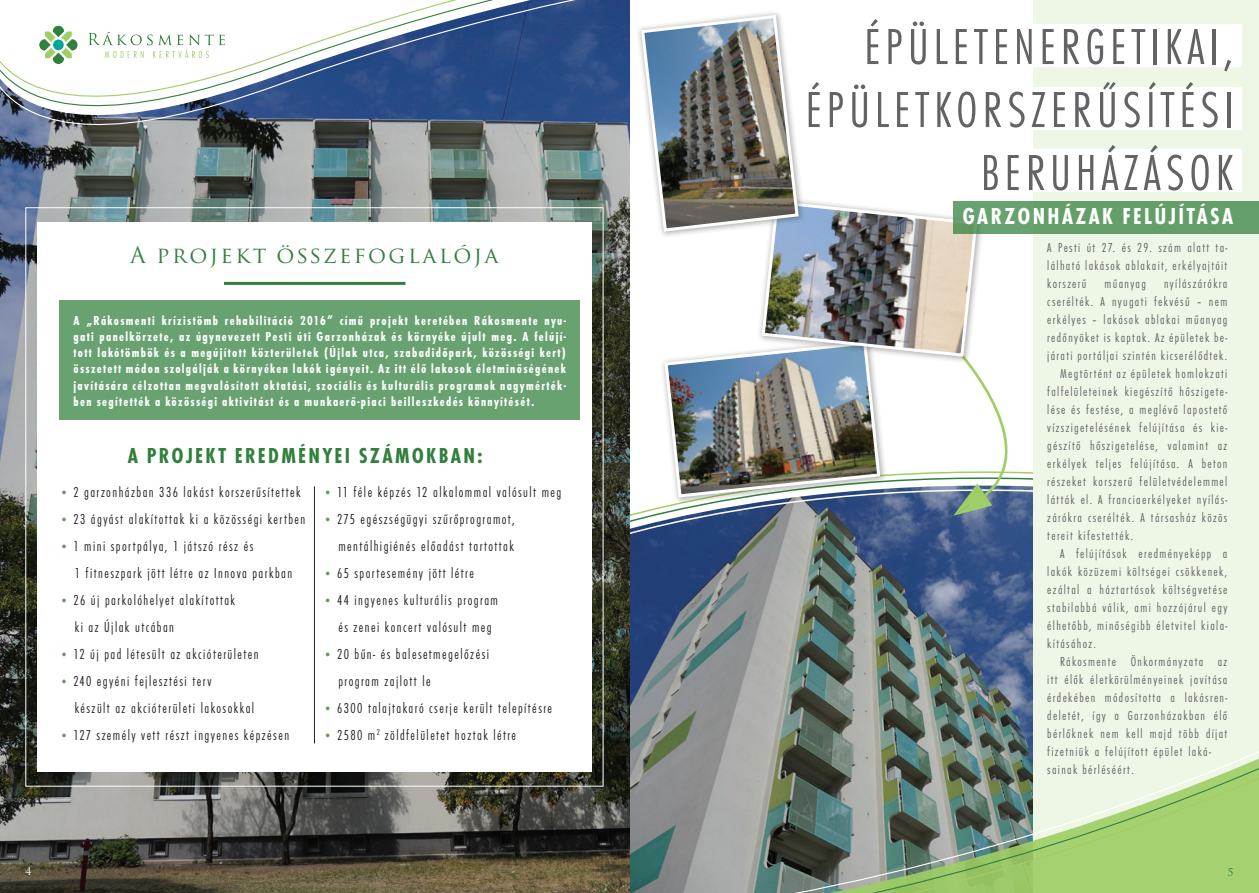
<style>
.page{position:relative;width:1259px;height:893px;background:#fff}
.page>*{position:absolute;margin:0;border:0;box-sizing:border-box;transform-origin:0 0}
.t1{font:52.5px/63px "Futura Con Lig";letter-spacing:.1em;color:#636366;text-align:right}
.t2{font:31.5px "Baanoo";letter-spacing:.075em;color:#32803d}
.t3{font:24px "Futura Con Bol";letter-spacing:.1em;color:#fff}
.t4{font:22.5px "Futura Con Bol";letter-spacing:.1em;color:#32803d}
.t5{font:15px/27px "Futura Con Lig";letter-spacing:.1em;color:#231f20;scale:.96 1}
.t6{font:15px "Baanoo";color:#fff}
.t7{font:15px "Baanoo";color:#32803d}
.t8{font:13.5px/18px "Futura Con Lig";letter-spacing:.1em;color:#636366;text-align:justify}
.t9{font:13.5px/16.2px "Futura Con Bol";letter-spacing:.1em;color:#fff;text-align:justify}
.s1{font-size:13.5px;color:#6a9560}
</style>
<div class="page">
<img style="left:0;top:317px;width:629px;height:576px">
<div style="left:37px;top:222px;width:554px;height:550px;background:#fff"></div>
<div style="left:1033px;top:0;width:226px;height:893px;background:#eef6e5"></div>
<img style="left:662px;top:317px;width:371px;height:163px">
<div style="left:60px;top:300px;width:520px;height:119px;background:#69a271"></div>
<svg style="left:124px;top:480px;width:909px;height:413px"></svg>
<svg style="left:127px;top:496px;width:906px;height:397px"></svg>
<svg style="left:128px;top:505px;width:1131px;height:388px"></svg>
<svg style="left:0;top:298px;width:975px;height:19px"></svg>
<svg style="left:0;top:289px;width:976px;height:9px"></svg>
<img style="left:0;top:0;width:1259px;height:289px">
<svg style="left:39px;top:26px;width:39px;height:38px"></svg>
<div style="left:53px;top:40px;width:11px;height:10px;background:#00a899;border-radius:50%"></div>
<svg style="left:88px;top:32px;width:137px;height:26px"></svg>
<h2 class="t2" style="left:130px;top:234px;width:370px">A projekt összefoglalója</h2>
<p class="t9" style="left:74px;top:312px;width:494px">A „Rákosmenti krízistömb rehabilitáció 2016” című projekt keretében Rákosmente nyu&shy;gati panelkörzete, az úgynevezett Pesti úti Garzonházak és környéke újult meg. A felújí&shy;tott lakótömbök és a megújított közterületek (Újlak utca, szabadidőpark, közösségi kert) összetett módon szolgálják a környéken lakók igényeit. Az itt élő lakosok életminőségének javítására célzottan megvalósított oktatási, szociális és kulturális programok nagymérték&shy;ben segítették a közösségi aktivitást és a munkaerő-piaci beilleszkedés könnyítését.</p>
<h3 class="t4" style="left:128px;top:442px;width:356px">A PROJEKT EREDMÉNYEI SZÁMOKBAN:</h3>
<p class="t5" style="left:60px;top:478px;width:252px"><span class="s1">•</span> 2 garzonházban 336 lakást korszerűsítettek</p>
<p class="t5" style="left:60px;top:505px;width:257px"><span class="s1">•</span> 23 ágyást alakítottak ki a közösségi kertben</p>
<p class="t5" style="left:75px;top:532px;width:228px;text-indent:-15px"><span class="s1">•</span> 1 mini sportpálya, 1 játszó rész és<br>1 fitneszpark jött létre az Innova parkban</p>
<p class="t5" style="left:75px;top:586px;width:169px;text-indent:-15px"><span class="s1">•</span> 26 új parkolóhelyet alakítottak ki az Újlak utcában</p>
<p class="t5" style="left:60px;top:640px;width:209px"><span class="s1">•</span> 12 új pad létesült az akcióterületen</p>
<p class="t5" style="left:75px;top:667px;width:188px;text-indent:-15px"><span class="s1">•</span> 240 egyéni fejlesztési terv<br>készült az akcióterületi lakosokkal</p>
<p class="t5" style="left:60px;top:721px;width:240px"><span class="s1">•</span> 127 személy vett részt ingyenes képzésen</p>
<p class="t5" style="left:323px;top:478px;width:249px"><span class="s1">•</span> 11 féle képzés 12 alkalommal valósult meg</p>
<p class="t5" style="left:323px;top:505px;width:201px;text-align:right"><span class="s1">•</span> 275 egészségügyi szűrőprogramot, mentálhigiénés előadást tartottak</p>
<p class="t5" style="left:323px;top:559px;width:158px"><span class="s1">•</span> 65 sportesemény jött létre</p>
<p class="t5" style="left:323px;top:586px;width:183px;text-align:center"><span class="s1">•</span> 44 ingyenes kulturális program és zenei koncert valósult meg</p>
<p class="t5" style="left:338px;top:640px;width:158px;text-indent:-15px"><span class="s1">•</span> 20 bűn- és balesetmegelőzési program zajlott le</p>
<p class="t5" style="left:323px;top:694px;width:240px"><span class="s1">•</span> 6300 talajtakaró cserje került telepítésre</p>
<p class="t5" style="left:323px;top:721px;width:202px"><span class="s1">•</span> 2580 m<sup>2</sup> zöldfelületet hoztak létre</p>
<h1 class="t1" style="left:806px;top:15px;width:429px">ÉPÜLETENERGETIKAI,<br>ÉPÜLETKORSZERŰSÍTÉSI<br>BERUHÁZÁSOK</h1>
<h3 class="t3" style="left:962px;top:202px;width:272px">GARZONHÁZAK FELÚJÍTÁSA</h3>
<p class="t8" style="left:1047px;top:239px;width:181px">A Pesti út 27. és 29. szám alatt ta&shy;lálható lakások ablakait, erkélyajtóit korszerű</p>
<p class="t8" style="left:1104px;top:275px;width:43px">műanyag</p>
<p class="t8" style="left:1164px;top:275px;width:65px">nyílászárókra</p>
<p class="t8" style="left:1047px;top:293px;width:181px">cserélték. A nyugati fekvésű – nem</p>
<p class="t8" style="left:1047px;top:311px;width:181px">erkélyes – lakások ablakai műanyag</p>
<p class="t8" style="left:1047px;top:329px;width:182px">redőnyöket is kaptak. Az épületek be-</p>
<p class="t8" style="left:1047px;top:347px;width:182px">járati portáljai szintén kicserélődtek.</p>
<p class="t8" style="left:1060px;top:365px;width:169px">Megtörtént az épületek homlokzati</p>
<p class="t8" style="left:1047px;top:383px;width:181px">falfelületeinek kiegészítő hőszigete-</p>
<p class="t8" style="left:1047px;top:401px;width:182px">lése és festése, a meglévő lapostető</p>
<p class="t8" style="left:1047px;top:419px;width:182px">vízszigetelésének felújítása és kie-</p>
<p class="t8" style="left:1047px;top:437px;width:182px">gészítő hőszigetelése, valamint az</p>
<p class="t8" style="left:1047px;top:455px;width:181px">erkélyek teljes felújítása. A beton</p>
<p class="t8" style="left:1047px;top:473px;width:182px">részeket korszerű felületvédelemmel</p>
<p class="t8" style="left:1047px;top:490px;width:182px">látták el. A franciaerkélyeket nyílás-</p>
<p class="t8" style="left:1047px;top:508px;width:182px">zárókra cserélték. A társasház közös</p>
<p class="t8" style="left:1047px;top:526px;width:87px">tereit kifestették.</p>
<p class="t8" style="left:1060px;top:544px;width:169px">A felújítások eredményeképp a</p>
<p class="t8" style="left:1047px;top:562px;width:181px">lakók közüzemi költségei csökkenek,</p>
<p class="t8" style="left:1047px;top:580px;width:182px">ezáltal a háztartások költségvetése</p>
<p class="t8" style="left:1047px;top:598px;width:182px">stabilabbá válik, ami hozzájárul egy</p>
<p class="t8" style="left:1047px;top:616px;width:181px">élhetőbb, minőségibb életvitel kiala-</p>
<p class="t8" style="left:1047px;top:634px;width:50px">kításához.</p>
<p class="t8" style="left:1060px;top:652px;width:169px">Rákosmente Önkormányzata az</p>
<p class="t8" style="left:1047px;top:670px;width:182px">itt élők életkörülményeinek javítása</p>
<p class="t8" style="left:1047px;top:688px;width:181px">érdekében módosította a lakásren-</p>
<p class="t8" style="left:1047px;top:706px;width:182px">deletét, így a Garzonházakban élő</p>
<p class="t8" style="left:1047px;top:724px;width:181px">bérlőknek nem kell majd több díjat</p>
<p class="t8" style="left:1047px;top:742px;width:165px">fizetniük a felújított épület laká-</p>
<p class="t8" style="left:1047px;top:760px;width:88px">sainak bérléséért.</p>
<p class="t6" style="left:26px;top:861px;width:8px">4</p>
<p class="t7" style="left:1227px;top:863px;width:8px">5</p>
</div>
